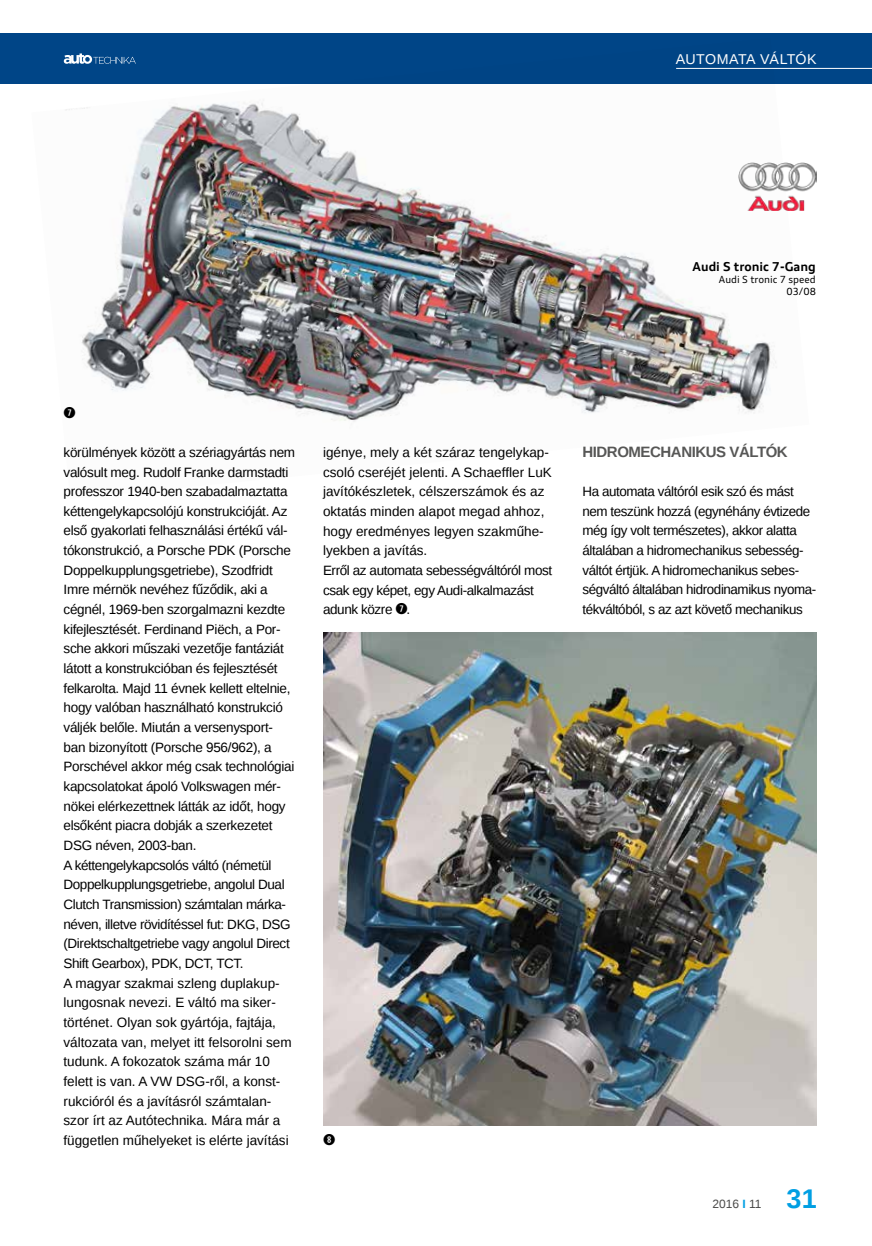
<style>
.page{position:relative;width:872px;height:1246px;background:#fff}
.page>*{position:absolute;margin:0;border:0;box-sizing:border-box;transform-origin:0 0}
.t1{font:700 27px "Liberation Sans";color:#009fe3}
.t2{font:700 15px "Liberation Sans";letter-spacing:-.03em;color:#575756}
.t3{font:15px "Combi Numerals Ltd";color:#000}
.t4{font:14.25px "Liberation Sans";letter-spacing:.01em;color:#fff}
.t5{font:13.5px/19.6px "Liberation Sans";letter-spacing:-.02em;color:#000}
.t6{font:13.5px/19.6px "Liberation Sans";color:#000}
.t7{font:700 12.3px "Audi Type";color:#000}
.t8{font:12px "Liberation Sans";color:#4a4a49}
.t9{font:9.9px/11.9px "Audi Type";color:#000;text-align:right}
.s1{font-family:"Combi Numerals Ltd";font-size:15px}
.s2{font-weight:700;color:#009fe3}
</style>
<div class="page">
<div style="left:0;top:33px;width:872px;height:50px;background:#004587"></div>
<hr style="left:676px;top:68px;width:196px;height:1px;background:#fff">
<img style="left:31px;top:53px;width:778px;height:369px">
<img style="left:323px;top:633px;width:493px;height:492px">
<img style="left:738px;top:162px;width:79px;height:48px">
<p class="t4" style="left:676px;top:51px;width:142px">AUTOMATA VÁLTÓK</p>
<p class="t3" style="left:64px;top:404px;width:14px">➐</p>
<p class="t7" style="left:692px;top:259px;width:125px">Audi S tronic 7-Gang</p>
<p class="t9" style="left:719px;top:273px;width:98px">Audi S tronic 7 speed<br>03/08</p>
<p class="t5" style="left:64px;top:443px;width:233px">körülmények között a szériagyártás nem valósult meg. Rudolf Franke darmstadti professzor 1940-ben szabadalmaztatta kéttengelykapcsolójú konstrukcióját. Az első gyakorlati felhasználási értékű vál&shy;tókonstrukció, a Porsche PDK (Porsche Doppelkupplungsgetriebe), Szodfridt Imre mérnök nevéhez fűződik, aki a cégnél, 1969-ben szorgalmazni kezdte kifejlesztését. Ferdinand Piëch, a Por&shy;sche akkori műszaki vezetője fantáziát látott a konstrukcióban és fejlesztését felkarolta. Majd 11 évnek kellett eltelnie, hogy valóban használható konstrukció váljék belőle. Miután a versenysport&shy;ban bizonyított (Porsche 956/962), a Porschével akkor még csak technológiai kapcsolatokat ápoló Volkswagen mér&shy;nökei elérkezettnek látták az időt, hogy elsőként piacra dobják a szerkezetet DSG néven, 2003-ban.<br>A kéttengelykapcsolós váltó (németül Doppelkupplungsgetriebe, angolul Dual Clutch Transmission) számtalan márka&shy;néven, illetve rövidítéssel fut: DKG, DSG (Direktschaltgetriebe vagy angolul Direct Shift Gearbox), PDK, DCT, TCT.<br>A magyar szakmai szleng duplakup&shy;lungosnak nevezi. E váltó ma siker&shy;történet. Olyan sok gyártója, fajtája, változata van, melyet itt felsorolni sem tudunk. A fokozatok száma már 10 felett is van. A VW DSG-ről, a konst&shy;rukcióról és a javításról számtalan&shy;szor írt az Autótechnika. Mára már a független műhelyeket is elérte javítási</p>
<p class="t6" style="left:323px;top:443px;width:231px">igénye, mely a két száraz tengelykap&shy;csoló cseréjét jelenti. A Schaeffler LuK javítókészletek, célszerszámok és az oktatás minden alapot megad ahhoz, hogy eredményes legyen szakműhe&shy;lyekben a javítás.<br>Erről az automata sebességváltóról most csak egy képet, egy Audi-alkalmazást adunk közre <span class="s1">➐</span>.</p>
<p class="t2" style="left:582px;top:441px;width:207px">HIDROMECHANIKUS VÁLTÓK</p>
<p class="t5" style="left:582px;top:482px;width:235px">Ha automata váltóról esik szó és mást nem teszünk hozzá (egynéhány évtizede még így volt természetes), akkor alatta általában a hidromechanikus sebesség&shy;váltót értjük. A hidromechanikus sebes&shy;ségváltó általában hidrodinamikus nyoma&shy;tékváltóból, s az azt követő mechanikus</p>
<p class="t3" style="left:323px;top:1131px;width:14px">➑</p>
<p class="t8" style="left:712px;top:1197px;width:51px">2016 <span class="s2">I</span> 11</p>
<h1 class="t1" style="left:786px;top:1180px;width:32px">31</h1>
</div>
